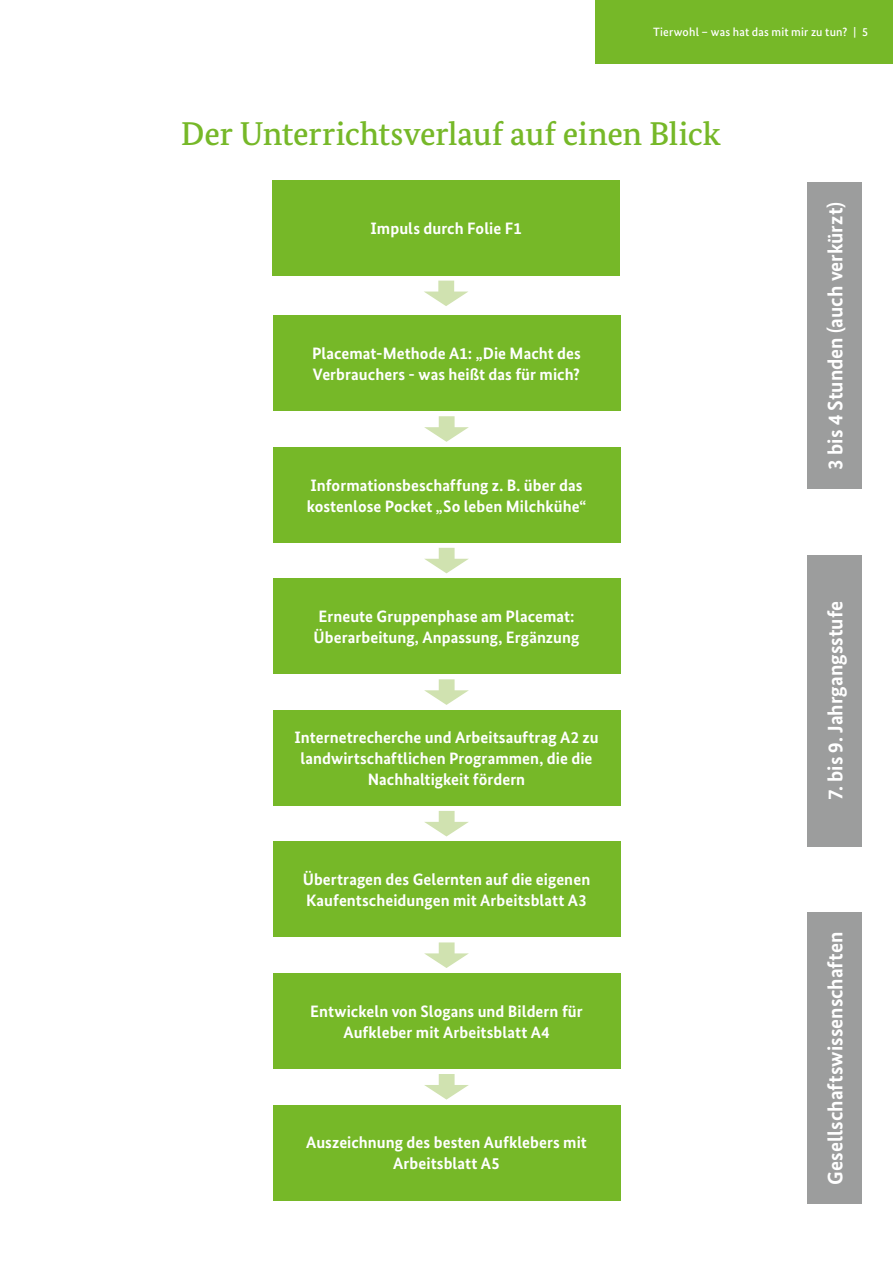
<style>
.page{position:relative;width:893px;height:1263px;background:#fff}
.page>*{position:absolute;margin:0;border:0;box-sizing:border-box;transform-origin:0 0}
.t1{font:500 33px "Bundes Serif";letter-spacing:-.01em;color:#76b828}
.t2{font:700 21px "Bundes Sans";color:#fff}
.t3{font:700 16.5px/21px "Bundes Sans";letter-spacing:.005em;color:#fff}
.t4{font:500 12px "Bundes Sans";letter-spacing:.015em;color:#fff}
</style>
<div class="page">
<svg style="left:424px;top:416px;width:45px;height:26px"></svg>
<svg style="left:424px;top:548px;width:45px;height:25px"></svg>
<svg style="left:424px;top:679px;width:45px;height:26px"></svg>
<svg style="left:424px;top:942px;width:45px;height:26px"></svg>
<svg style="left:424px;top:811px;width:45px;height:25px"></svg>
<svg style="left:424px;top:1074px;width:45px;height:25px"></svg>
<div style="left:273px;top:316px;width:347px;height:95px;background:#76b828"></div>
<div style="left:273px;top:447px;width:347px;height:95px;background:#76b828"></div>
<div style="left:273px;top:579px;width:347px;height:95px;background:#76b828"></div>
<div style="left:273px;top:710px;width:347px;height:96px;background:#76b828"></div>
<div style="left:273px;top:973px;width:347px;height:96px;background:#76b828"></div>
<div style="left:273px;top:842px;width:347px;height:95px;background:#76b828"></div>
<div style="left:273px;top:1105px;width:347px;height:95px;background:#76b828"></div>
<svg style="left:424px;top:281px;width:44px;height:25px"></svg>
<div style="left:272px;top:180px;width:348px;height:95px;background:#76b828"></div>
<div style="left:595px;top:0;width:298px;height:64px;background:#76b828"></div>
<div style="left:807px;top:912px;width:54px;height:292px;background:#9c9d9d"></div>
<div style="left:807px;top:555px;width:54px;height:291px;background:#9c9d9d"></div>
<div style="left:807px;top:183px;width:54px;height:306px;background:#9c9d9d"></div>
<p class="t4" style="left:653px;top:24px;width:217px">Tierwohl – was hat das mit mir zu tun? | 5</p>
<h1 class="t1" style="left:181px;top:114px;width:541px">Der Unterrichtsverlauf auf einen Blick</h1>
<p class="t3" style="left:371px;top:218px;width:153px">Impuls durch Folie F1</p>
<p class="t3" style="left:312px;top:343px;width:270px">Placemat-Methode A1: „Die Macht des<br>Verbrauchers - was heißt das für mich?</p>
<p class="t3" style="left:307px;top:474px;width:281px">Informationsbeschaffung z. B. über das kostenlose Pocket „So leben Milchkühe“</p>
<p class="t3" style="left:313px;top:606px;width:267px">Erneute Gruppenphase am Placemat:<br>Überarbeitung, Anpassung, Ergänzung</p>
<p class="t3" style="left:294px;top:727px;width:306px;text-align:center">Internetrecherche und Arbeitsauftrag A2 zu landwirtschaftlichen Programmen, die die<br>Nachhaltigkeit fördern</p>
<p class="t3" style="left:303px;top:869px;width:289px">Übertragen des Gelernten auf die eigenen<br>Kaufentscheidungen mit Arbeitsblatt A3</p>
<p class="t3" style="left:310px;top:1000px;width:274px;text-align:center">Entwickeln von Slogans und Bildern für<br>Aufkleber mit Arbeitsblatt A4</p>
<p class="t3" style="left:306px;top:1132px;width:282px;text-align:center">Auszeichnung des besten Aufklebers mit<br>Arbeitsblatt A5</p>
<p class="t2" style="left:822px;top:470px;width:269px;rotate:-90deg">3 bis 4 Stunden (auch verkürzt)</p>
<p class="t2" style="left:822px;top:800px;width:201px;rotate:-90deg">7. bis 9. Jahrgangsstufe</p>
<p class="t2" style="left:822px;top:1184px;width:254px;rotate:-90deg">Gesellschaftswissenschaften</p>
</div>
